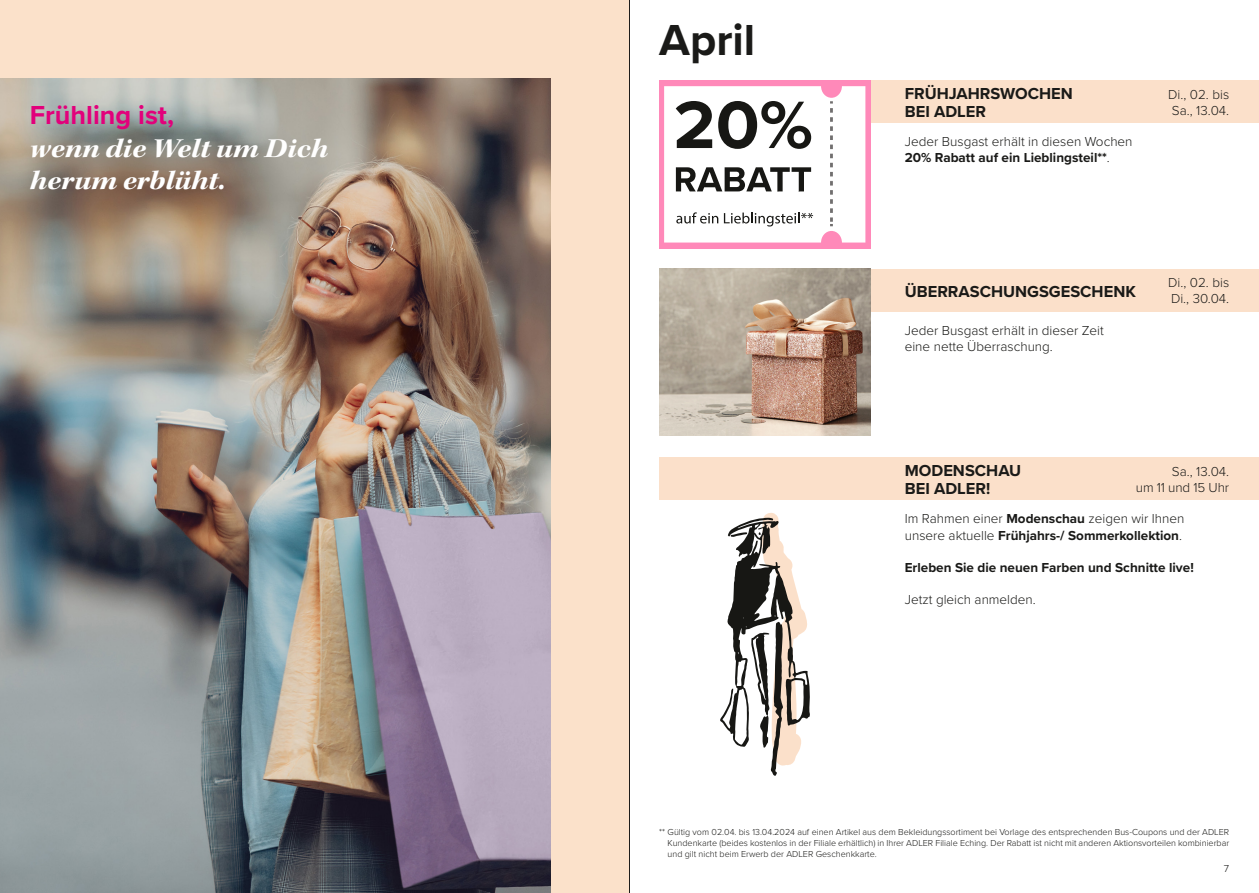
<style>
.page{position:relative;width:1259px;height:893px;background:#fff}
.page>*{position:absolute;margin:0;border:0;box-sizing:border-box;transform-origin:0 0}
.t1{font:700 45px "Proxima Nova";color:#1a1a18}
.t2{font:27px/32.4px "Kepler Std Bold Ext It Subh";letter-spacing:-.005em;color:#fff}
.t3{font:700 27px "Proxima Nova";color:#e2007b}
.t4{font:700 16.5px/18px "Proxima Nova";color:#1a1a18}
.t5{font:300 13.5px/16.2px "Proxima Nova";color:#1a1a18}
.t6{font:700 13.5px "Proxima Nova";color:#1a1a18}
.t7{font:300 10.5px "Proxima Nova";color:#1a1a18}
.t8{font:300 9px/10.8px "Proxima Nova";color:#1a1a18;text-align:justify}
.s1{font-weight:700}
</style>
<div class="page">
<div style="left:0;top:0;width:629px;height:893px;background:#fbe1ca"></div>
<img style="left:0;top:79px;width:550px;height:814px">
<div style="left:659px;top:269px;width:600px;height:42px;background:#fbe0ca"></div>
<div style="left:659px;top:80px;width:600px;height:43px;background:#fbe0ca"></div>
<div style="left:659px;top:457px;width:600px;height:43px;background:#fbe0ca"></div>
<img style="left:659px;top:269px;width:211px;height:167px">
<div style="left:659px;top:80px;width:212px;height:169px;background:#ff89b9"></div>
<svg style="left:664px;top:86px;width:201px;height:157px;background:#d9d7d8"></svg>
<svg style="left:720px;top:513px;width:90px;height:263px"></svg>
<hr style="left:629px;top:0;width:1px;height:893px;background:#1d1d1b">
<h2 class="t3" style="left:30px;top:95px;width:146px">Frühling ist,</h2>
<h2 class="t2" style="left:30px;top:133px;width:300px">wenn die Welt um Dich herum erblüht.</h2>
<h1 class="t1" style="left:659px;top:6px;width:98px">April</h1>
<h3 class="t4" style="left:904px;top:84px;width:169px">FRÜHJAHRSWOCHEN<br>BEI ADLER</h3>
<h3 class="t5" style="left:904px;top:133px;width:229px">Jeder Busgast erhält in diesen Wochen<br><span class="s1">20% Rabatt auf ein Lieblingsteil**</span>.</h3>
<h3 class="t5" style="left:1168px;top:85px;width:62px">Di., 02. bis<br>Sa., 13.04.</h3>
<h3 class="t4" style="left:904px;top:282px;width:233px">ÜBERRASCHUNGSGESCHENK</h3>
<h3 class="t5" style="left:904px;top:321px;width:201px">Jeder Busgast erhält in dieser Zeit eine nette Überraschung.</h3>
<h3 class="t5" style="left:1168px;top:274px;width:62px">Di., 02. bis<br>Di., 30.04.</h3>
<h3 class="t4" style="left:904px;top:461px;width:118px">MODENSCHAU<br>BEI ADLER!</h3>
<h3 class="t5" style="left:1135px;top:463px;width:95px;text-align:right">Sa., 13.04.<br>um 11 und 15 Uhr</h3>
<h3 class="t5" style="left:904px;top:510px;width:281px">Im Rahmen einer <span class="s1">Modenschau</span> zeigen wir Ihnen unsere aktuelle <span class="s1">Frühjahrs-/ Sommerkollektion</span>.</h3>
<h3 class="t6" style="left:904px;top:557px;width:290px">Erleben Sie die neuen Farben und Schnitte live!</h3>
<h3 class="t5" style="left:904px;top:591px;width:132px">Jetzt gleich anmelden.</h3>
<p class="t8" style="left:667px;top:826px;width:563px;text-indent:-8px">** Gültig vom 02.04. bis 13.04.2024 auf einen Artikel aus dem Bekleidungssortiment bei Vorlage des entsprechenden Bus-Coupons und der ADLER Kundenkarte (beides kostenlos in der Filiale erhältlich) in Ihrer ADLER Filiale Eching. Der Rabatt ist nicht mit anderen Aktionsvorteilen kombinierbar und gilt nicht beim Erwerb der ADLER Geschenkkarte.</p>
<p class="t7" style="left:1224px;top:860px;width:7px">7</p>
</div>
